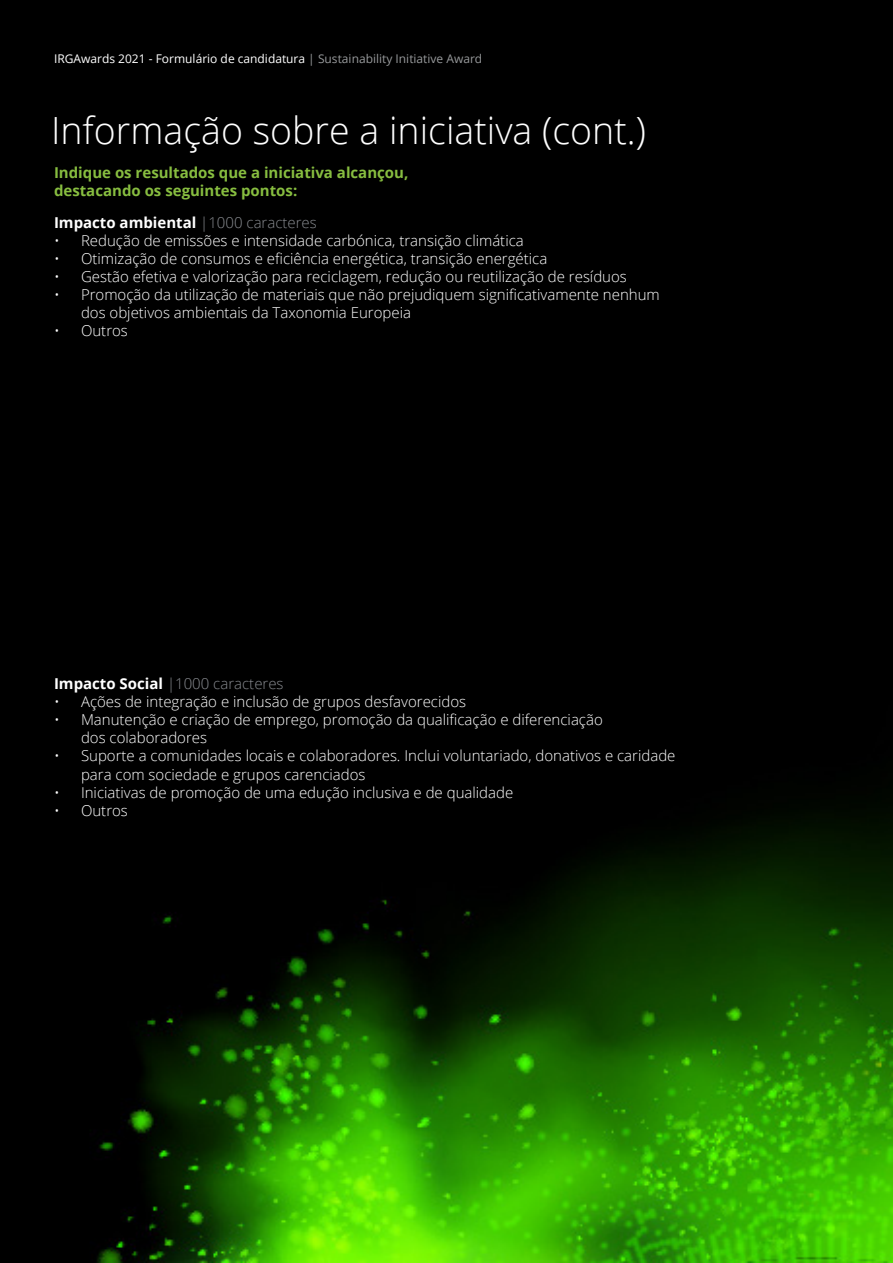
<style>
.page{position:relative;width:893px;height:1263px;background:#fff}
.page>*{position:absolute;margin:0;border:0;box-sizing:border-box;transform-origin:0 0}
.t1{font:300 37.5px "Open Sans";color:#fff}
.t2{font:300 15px/18px "Open Sans";color:#fff}
.t3{font:700 15px/18px "Open Sans";color:#87bd40}
.t4{font:700 15px "Open Sans";color:#fff}
.t5{font:300 15px "Open Sans";color:#878a8f}
.t6{font:12px "Open Sans";color:#fff}
.s1{color:#97999b}
.s2{font-weight:300;color:#878a8f}
.s3{font-weight:700;color:#fff}
</style>
<div class="page">
<img style="left:0;top:0;width:893px;height:1263px">
<p class="t6" style="left:54px;top:51px;width:430px">IRGAwards 2021 - Formulário de candidatura <span class="s1">| Sustainability Initiative Award</span></p>
<h1 class="t1" style="left:51px;top:105px;width:597px">Informação sobre a iniciativa (cont.)</h1>
<p class="t3" style="left:54px;top:163px;width:356px">Indique os resultados que a iniciativa alcançou, destacando os seguintes pontos:</p>
<p class="t4" style="left:54px;top:212px;width:264px">Impacto ambiental <span class="s2">|1000 caracteres</span></p>
<p class="t2" style="left:54px;top:231px;width:471px">• Redução de emissões e intensidade carbónica, transição climática</p>
<p class="t2" style="left:54px;top:249px;width:495px">• Otimização de consumos e eficiência energética, transição energética</p>
<p class="t2" style="left:54px;top:267px;width:574px">• Gestão efetiva e valorização para reciclagem, redução ou reutilização de resíduos</p>
<p class="t2" style="left:81px;top:285px;width:580px;text-indent:-27px">• Promoção da utilização de materiais que não prejudiquem significativamente nenhum dos objetivos ambientais da Taxonomia Europeia</p>
<p class="t2" style="left:54px;top:321px;width:75px">• Outros</p>
<p class="t5" style="left:54px;top:674px;width:231px"><span class="s3">Impacto Social</span> |1000 caracteres</p>
<p class="t2" style="left:54px;top:693px;width:414px">• Ações de integração e inclusão de grupos desfavorecidos</p>
<p class="t2" style="left:81px;top:711px;width:523px;text-indent:-27px">• Manutenção e criação de emprego, promoção da qualificação e diferenciação dos colaboradores</p>
<p class="t2" style="left:81px;top:747px;width:596px;text-indent:-27px">• Suporte a comunidades locais e colaboradores. Inclui voluntariado, donativos e caridade para com sociedade e grupos carenciados</p>
<p class="t2" style="left:54px;top:783px;width:461px">• Iniciativas de promoção de uma edução inclusiva e de qualidade</p>
<p class="t2" style="left:54px;top:801px;width:75px">• Outros</p>
</div>
